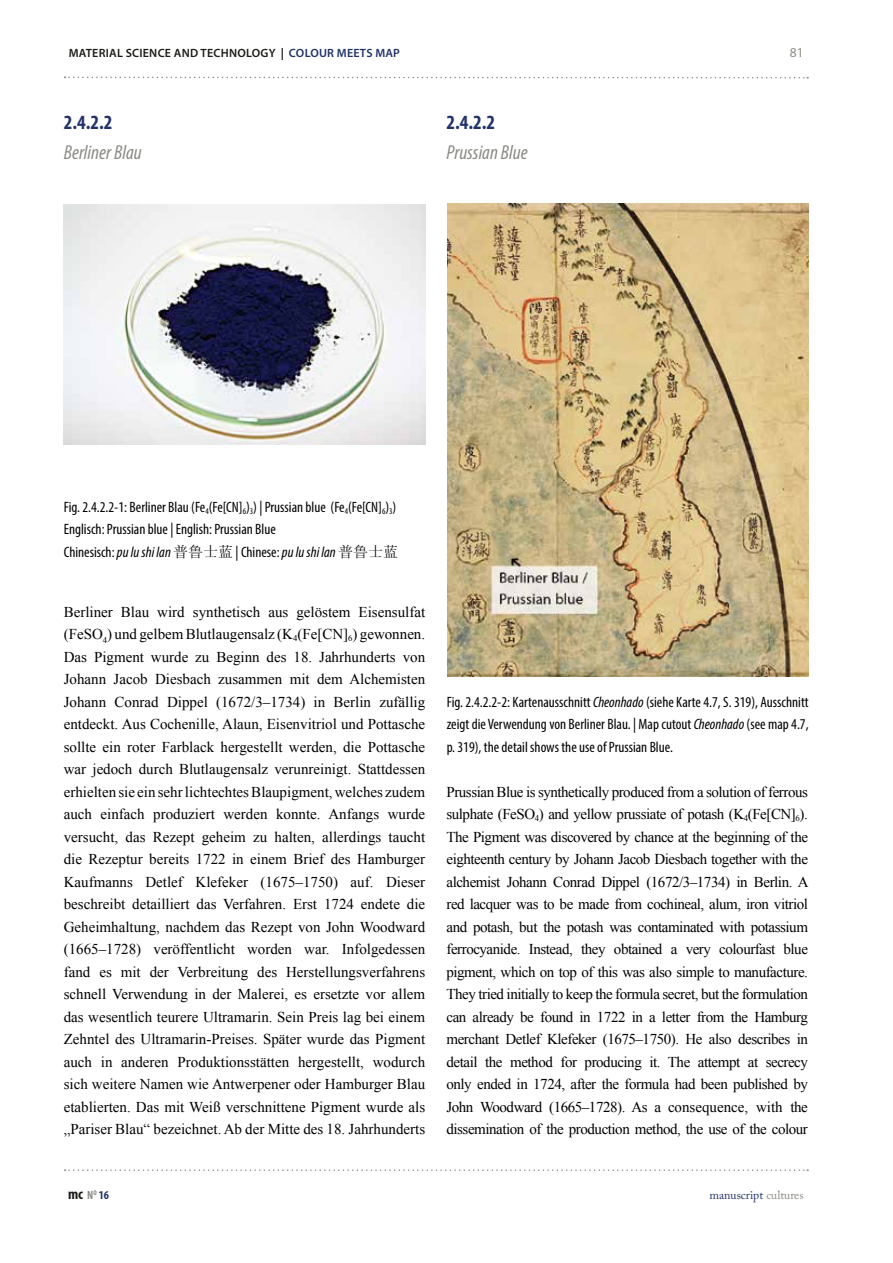
<style>
.page{position:relative;width:893px;height:1263px;background:#fff}
.page>*{position:absolute;margin:0;border:0;box-sizing:border-box;transform-origin:0 0}
.t1{font:italic condensed 20.25px "Myriad Pro";color:#898b83}
.t2{font:700 condensed 20.25px "Myriad Pro";color:#213268}
.t3{font:15px/22.5px "Times New Roman";letter-spacing:-.015em;color:#000;text-align:justify}
.t4{font:condensed 15px/22.5px "Myriad Pro";color:#000}
.t5{font:700 condensed 15px "Myriad Pro";color:#1d1c17}
.t6{font:13.5px "Myriad Pro";color:#898b83}
.t7{font:600 12px "Myriad Pro";letter-spacing:.02em;color:#1d1c17}
.t8{font:12px "Adobe Caslon Pro";color:#213268}
.s1{color:#000}
.s2{color:#213268}
.s3{font-style:italic}
.s4{font-family:"Sim Sun";font-stretch:normal}
.s5{font-size:12px;color:#898b83}
.s6{font-size:12px;color:#213268}
.s7{color:#898b83}
</style>
<div class="page">
<img style="left:64px;top:204px;width:361px;height:241px">
<img style="left:447px;top:204px;width:361px;height:473px">
<svg style="left:64px;top:76px;width:745px;height:3px"></svg>
<svg style="left:65px;top:1169px;width:743px;height:2px"></svg>
<p class="t7" style="left:69px;top:45px;width:333px">MATERIAL SCIENCE AND TECHNOLOGY <span class="s1">|</span> <span class="s2">COLOUR MEETS MAP</span></p>
<h1 class="t2" style="left:64px;top:110px;width:50px">2.4.2.2</h1>
<h1 class="t1" style="left:64px;top:140px;width:79px">Berliner Blau</h1>
<h1 class="t2" style="left:446px;top:110px;width:50px">2.4.2.2</h1>
<h1 class="t1" style="left:446px;top:140px;width:83px">Prussian Blue</h1>
<p class="t6" style="left:790px;top:44px;width:15px">81</p>
<p class="t4" style="left:64px;top:495px;width:336px">Fig. 2.4.2.2-1: Berliner Blau (Fe<sub>4</sub>(Fe[CN]<sub>6</sub>)<sub>3</sub>) | Prussian blue (Fe<sub>4</sub>(Fe[CN]<sub>6</sub>)<sub>3</sub>)<br>Englisch: Prussian blue | English: Prussian Blue<br>Chinesisch: <span class="s3">pu lu shi lan</span> <span class="s4">普鲁士蓝</span> | Chinese: <span class="s3">pu lu shi lan</span> <span class="s4">普鲁士蓝</span></p>
<p class="t3" style="left:64px;top:600px;width:363px">Berliner Blau wird synthetisch aus gelöstem Eisensulfat (FeSO<sub>4</sub>) und gelbem Blutlaugensalz (K<sub>4</sub>(Fe[CN]<sub>6</sub>) gewonnen.<br>Das Pigment wurde zu Beginn des 18. Jahrhunderts von Johann Jacob Diesbach zusammen mit dem Alchemisten Johann Conrad Dippel (1672/3–1734) in Berlin zufällig entdeckt. Aus Cochenille, Alaun, Eisenvitriol und Pottasche sollte ein roter Farblack hergestellt werden, die Pottasche war jedoch durch Blutlaugensalz verunreinigt. Stattdessen erhielten sie ein sehr lichtechtes Blaupigment, welches zudem auch einfach produziert werden konnte. Anfangs wurde versucht, das Rezept geheim zu halten, allerdings taucht die Rezeptur bereits 1722 in einem Brief des Hamburger Kaufmanns Detlef Klefeker (1675–1750) auf. Dieser beschreibt detailliert das Verfahren. Erst 1724 endete die Geheimhaltung, nachdem das Rezept von John Woodward (1665–1728) veröffentlicht worden war. Infolgedessen fand es mit der Verbreitung des Herstellungsverfahrens schnell Verwendung in der Malerei, es ersetzte vor allem das wesentlich teurere Ultramarin. Sein Preis lag bei einem Zehntel des Ultramarin-Preises. Später wurde das Pigment auch in anderen Produktionsstätten hergestellt, wodurch sich weitere Namen wie Antwerpener oder Hamburger Blau etablierten. Das mit Weiß verschnittene Pigment wurde als „Pariser Blau“ bezeichnet. Ab der Mitte des 18. Jahrhunderts</p>
<p class="t4" style="left:447px;top:690px;width:363px;text-align:justify">Fig. 2.4.2.2-2: Kartenausschnitt <span class="s3">Cheonhado</span> (siehe Karte 4.7, S. 319), Ausschnitt zeigt die Verwendung von Berliner Blau. | Map cutout <span class="s3">Cheonhado</span> (see map 4.7, p. 319), the detail shows the use of Prussian Blue.</p>
<p class="t3" style="left:446px;top:780px;width:364px">Prussian Blue is synthetically produced from a solution of ferrous sulphate (FeSO<sub>4</sub>) and yellow prussiate of potash (K<sub>4</sub>(Fe[CN]<sub>6</sub>).<br>The Pigment was discovered by chance at the beginning of the eighteenth century by Johann Jacob Diesbach together with the alchemist Johann Conrad Dippel (1672/3–1734) in Berlin. A red lacquer was to be made from cochineal, alum, iron vitriol and potash, but the potash was contaminated with potassium ferrocyanide. Instead, they obtained a very colourfast blue pigment, which on top of this was also simple to manufacture.<br>They tried initially to keep the formula secret, but the formulation can already be found in 1722 in a letter from the Hamburg merchant Detlef Klefeker (1675–1750). He also describes in detail the method for producing it. The attempt at secrecy only ended in 1724, after the formula had been published by John Woodward (1665–1728). As a consequence, with the dissemination of the production method, the use of the colour</p>
<p class="t5" style="left:68px;top:1185px;width:42px">mc <span class="s5">N</span><sup>O</sup> <span class="s6">16</span></p>
<p class="t8" style="left:709px;top:1188px;width:96px">manuscript <span class="s7">cultures</span></p>
</div>
